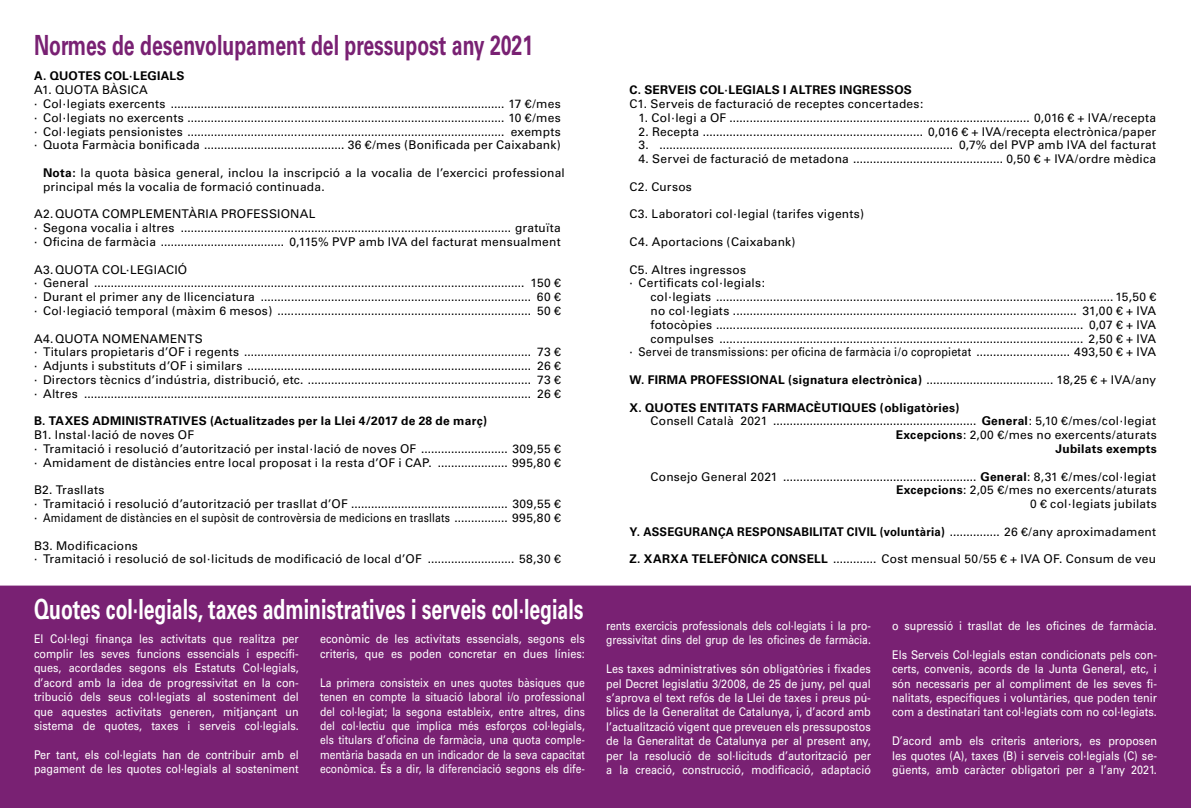
<style>
.page{position:relative;width:1191px;height:808px;background:#fff}
.page>*{position:absolute;margin:0;border:0;box-sizing:border-box;transform-origin:0 0}
.t1{font:700 27.75px "Univers";color:#fff;scale:.7 1}
.t2{font:700 27.75px "Univers";color:#792173;scale:.7 1}
.t3{font:12px/13.8px "Univers";letter-spacing:.02em;color:#000}
.t4{font:12px/14.4px "Univers";color:#fff;text-align:justify;scale:.9 1}
.t5{font:12px/14.4px "Univers";color:#fff;text-align:justify;scale:.86 1}
.t6{font:700 12px "Univers";letter-spacing:.02em;color:#000}
.s1{font-weight:700}
.s2{font-weight:400}
</style>
<div class="page">
<div style="left:0;top:585px;width:1191px;height:223px;background:#792173"></div>
<h1 class="t2" style="left:34px;top:29px;width:714px">Normes de desenvolupament del pressupost any 2021</h1>
<p class="t6" style="left:34px;top:69px;width:152px">A. QUOTES COL·LEGIALS</p>
<p class="t3" style="left:34px;top:83px;width:528px">A1. QUOTA BÀSICA<br>· Col·legiats exercents .................................................................................................... 17 €/mes · Col·legiats no exercents ............................................................................................... 10 €/mes · Col·legiats pensionistes ............................................................................................... exempts · Quota Farmàcia bonificada .......................................... 36 €/mes (Bonificada per Caixabank)</p>
<p class="t3" style="left:43px;top:166px;width:523px"><span class="s1">Nota:</span> la quota bàsica general, inclou la inscripció a la vocalia de l’exercici professional principal més la vocalia de formació continuada.</p>
<p class="t3" style="left:34px;top:207px;width:528px">A2.QUOTA COMPLEMENTÀRIA PROFESSIONAL<br>· Segona vocalia i altres ................................................................................................... gratuïta · Oficina de farmàcia ..................................... 0,115% PVP amb IVA del facturat mensualment</p>
<p class="t3" style="left:34px;top:263px;width:528px">A3.QUOTA COL·LEGIACIÓ<br>· General ................................................................................................................................. 150 € · Durant el primer any de llicenciatura ................................................................................. 60 € · Col·legiació temporal (màxim 6 mesos) ............................................................................ 50 €</p>
<p class="t3" style="left:34px;top:332px;width:528px">A4.QUOTA NOMENAMENTS<br>· Titulars propietaris d’OF i regents ...................................................................................... 73 € · Adjunts i substituts d’OF i similars ..................................................................................... 26 € · Directors tècnics d’indústria, distribució, etc. ................................................................... 73 € · Altres ...................................................................................................................................... 26 €</p>
<p class="t6" style="left:34px;top:414px;width:455px">B. TAXES ADMINISTRATIVES (Actualitzades per la Llei 4/2017 de 28 de març)</p>
<p class="t3" style="left:34px;top:428px;width:528px">B1. Instal·lació de noves OF<br>· Tramitació i resolució d’autorització per instal·lació de noves OF .......................... 309,55 € · Amidament de distàncies entre local proposat i la resta d’OF i CAP. ..................... 995,80 €</p>
<p class="t3" style="left:34px;top:483px;width:528px">B2. Trasllats<br>· Tramitació i resolució d’autorització per trasllat d’OF ............................................... 309,55 € · Amidament de distàncies en el supòsit de controvèrsia de medicions en trasllats ................ 995,80 €</p>
<p class="t3" style="left:34px;top:539px;width:528px">B3. Modificacions<br>· Tramitació i resolució de sol·licituds de modificació de local d’OF .......................... 58,30 €</p>
<h1 class="t1" style="left:34px;top:593px;width:786px">Quotes col·legials, taxes administratives i serveis col·legials</h1>
<p class="t4" style="left:34px;top:632px;width:296px">El Col·legi finança les activitats que realitza per complir les seves funcions essencials i específi&shy;ques, acordades segons els Estatuts Col·legials, d’acord amb la idea de progressivitat en la con&shy;tribució dels seus col·legiats al sosteniment del que aquestes activitats generen, mitjançant un sistema de quotes, taxes i serveis col·legials.</p>
<p class="t4" style="left:34px;top:747px;width:296px">Per tant, els col·legiats han de contribuir amb el pagament de les quotes col·legials al sosteniment</p>
<p class="t4" style="left:320px;top:632px;width:296px">econòmic de les activitats essencials, segons els criteris, que es poden concretar en dues línies:</p>
<p class="t5" style="left:320px;top:675px;width:309px">La primera consisteix en unes quotes bàsiques que tenen en compte la situació laboral i/o professional del col·legiat; la segona estableix, entre altres, dins del col·lectiu que implica més esforços col·legials, els titulars d’oficina de farmàcia, una quota comple&shy;mentària basada en un indicador de la seva capacitat econòmica. És a dir, la diferenciació segons els dife-</p>
<p class="t6" style="left:629px;top:83px;width:284px">C. SERVEIS COL·LEGIALS I ALTRES INGRESSOS</p>
<p class="t3" style="left:629px;top:97px;width:296px">C1. Serveis de facturació de receptes concertades:</p>
<p class="t3" style="left:638px;top:111px;width:519px">1. Col·legi a OF .......................................................................................... 0,016 € + IVA/recepta</p>
<p class="t3" style="left:638px;top:125px;width:519px">2. Recepta .................................................................. 0,016 € + IVA/recepta electrònica/paper</p>
<p class="t3" style="left:638px;top:138px;width:519px">3. ........................................................................................ 0,7% del PVP amb IVA del facturat</p>
<p class="t3" style="left:638px;top:152px;width:519px">4. Servei de facturació de metadona ............................................. 0,50 € + IVA/ordre mèdica</p>
<p class="t3" style="left:629px;top:180px;width:64px">C2. Cursos</p>
<p class="t3" style="left:629px;top:207px;width:236px">C3. Laboratori col·legial (tarifes vigents)</p>
<p class="t3" style="left:629px;top:235px;width:167px">C4. Aportacions (Caixabank)</p>
<p class="t3" style="left:629px;top:263px;width:118px">C5. Altres ingressos</p>
<p class="t3" style="left:629px;top:276px;width:137px">· Certificats col·legials:</p>
<p class="t3" style="left:650px;top:290px;width:507px">col·legiats ....................................................................................................................... 15,50 €</p>
<p class="t3" style="left:650px;top:304px;width:507px">no col·legiats ....................................................................................................... 31,00 € + IVA</p>
<p class="t3" style="left:650px;top:318px;width:507px">fotocòpies .............................................................................................................. 0,07 € + IVA</p>
<p class="t3" style="left:650px;top:332px;width:507px">compulses ............................................................................................................. 2,50 € + IVA</p>
<p class="t3" style="left:629px;top:345px;width:528px">· Servei de transmissions: per oficina de farmàcia i/o copropietat ............................ 493,50 € + IVA</p>
<p class="t3" style="left:629px;top:373px;width:528px"><span class="s1">W. FIRMA PROFESSIONAL (signatura electrònica)</span> ...................................... 18,25 € + IVA/any</p>
<p class="t6" style="left:629px;top:400px;width:331px">X. QUOTES ENTITATS FARMACÈUTIQUES (obligatòries)</p>
<p class="t3" style="left:650px;top:414px;width:507px">Consell Català 2021 ............................................................. <span class="s1">General</span>: 5,10 €/mes/col·legiat</p>
<p class="t3" style="left:895px;top:428px;width:263px"><span class="s1">Excepcions</span>: 2,00 €/mes no exercents/aturats</p>
<p class="t6" style="left:1055px;top:442px;width:103px">Jubilats exempts</p>
<p class="t3" style="left:650px;top:470px;width:508px;text-align:right">Consejo General 2021 .......................................................... <span class="s1">General</span>: 8,31 €/mes/col·legiat<br><span class="s1">Excepcions</span>: 2,05 €/mes no exercents/aturats<br>0 € col·legiats jubilats</p>
<p class="t6" style="left:629px;top:525px;width:528px">Y. ASSEGURANÇA RESPONSABILITAT CIVIL (voluntària) <span class="s2">............... 26 €/any aproximadament</span></p>
<p class="t3" style="left:629px;top:552px;width:528px"><span class="s1">Z. XARXA TELEFÒNICA CONSELL</span> ............. Cost mensual 50/55 € + IVA OF. Consum de veu</p>
<p class="t5" style="left:606px;top:618px;width:309px">rents exercicis professionals dels col·legiats i la pro&shy;gressivitat dins del grup de les oficines de farmàcia.</p>
<p class="t4" style="left:606px;top:662px;width:296px">Les taxes administratives són obligatòries i fixades pel Decret legislatiu 3/2008, de 25 de juny, pel qual s’aprova el text refós de la Llei de taxes i preus pú&shy;blics de la Generalitat de Catalunya, i, d’acord amb l’actualització vigent que preveuen els pressupostos de la Generalitat de Catalunya per al present any, per la resolució de sol·licituds d’autorització per a la creació, construcció, modificació, adaptació</p>
<p class="t4" style="left:892px;top:618px;width:296px">o supressió i trasllat de les oficines de farmàcia.</p>
<p class="t4" style="left:892px;top:647px;width:296px">Els Serveis Col·legials estan condicionats pels con&shy;certs, convenis, acords de la Junta General, etc, i són necessaris per al compliment de les seves fi&shy;nalitats, específiques i voluntàries, que poden tenir com a destinatari tant col·legiats com no col·legiats.</p>
<p class="t4" style="left:892px;top:734px;width:296px">D’acord amb els criteris anteriors, es proposen les quotes (A), taxes (B) i serveis col·legials (C) se&shy;güents, amb caràcter obligatori per a l’any 2021.</p>
</div>
